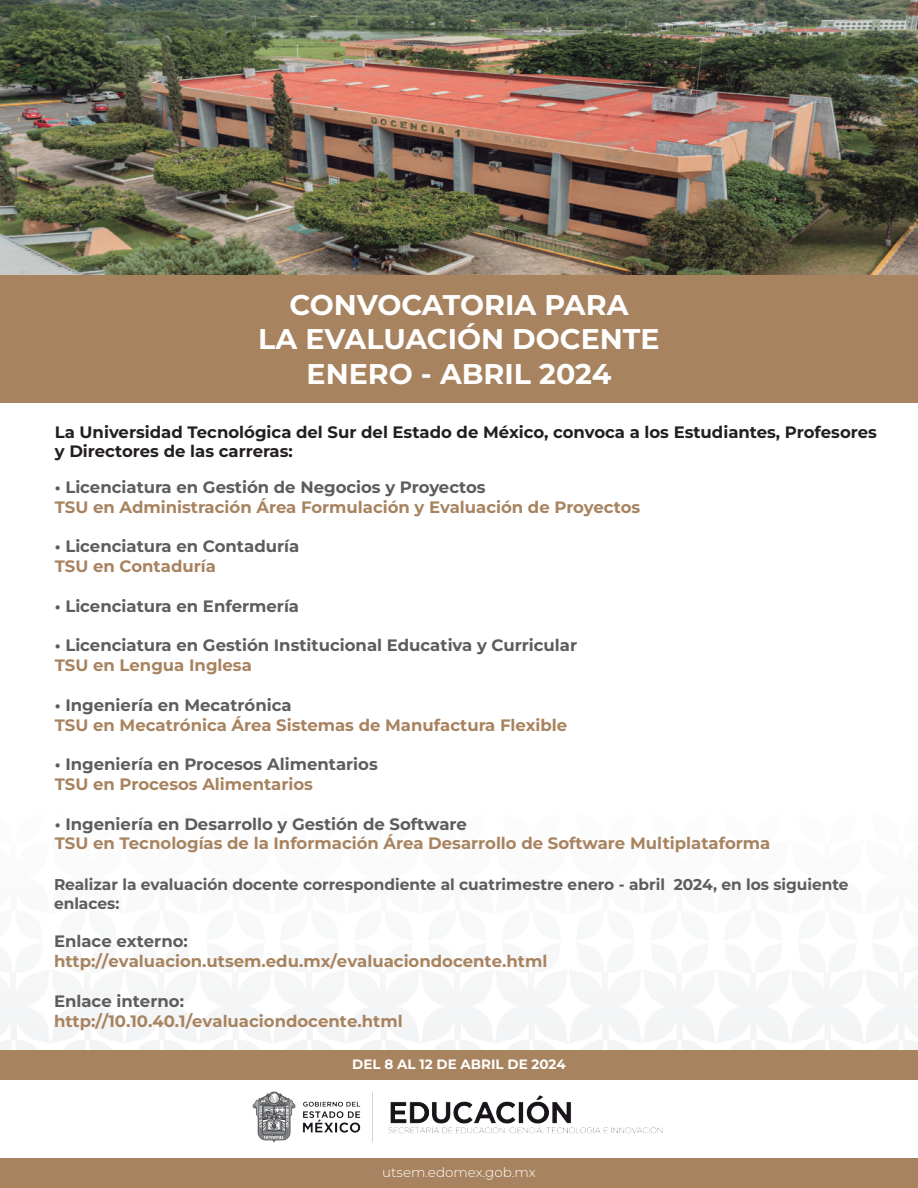
<style>
.page{position:relative;width:918px;height:1188px;background:#fff}
.page>*{position:absolute;margin:0;border:0;box-sizing:border-box;transform-origin:0 0}
.t1{font:700 28.5px/34.2px "Montserrat";color:#fff;text-align:center}
.t2{font:700 16.5px "Montserrat";color:#a8835f}
.t3{font:700 16.5px "Montserrat";color:#5c5d5f}
.t4{font:700 16.5px/19.8px "Montserrat";color:#231f20}
.t5{font:700 15.6px/18.8px "Montserrat";color:#5c5d5f}
.t6{font:700 13.5px "Montserrat";color:#fff}
.t7{font:300 13.5px "Montserrat";color:#fff}
</style>
<div class="page">
<img style="left:0;top:0;width:918px;height:276px">
<svg style="left:0;top:1004px;width:918px;height:46px"></svg>
<div style="left:0;top:276px;width:918px;height:127px;background:#a8835f"></div>
<div style="left:0;top:1159px;width:918px;height:29px;background:#a8835f"></div>
<div style="left:0;top:1050px;width:918px;height:30px;background:#a8835f"></div>
<img style="left:252px;top:1091px;width:411px;height:52px">
<h1 class="t1" style="left:258px;top:287px;width:403px">CONVOCATORIA PARA<br>LA EVALUACIÓN DOCENTE<br>ENERO - ABRIL 2024</h1>
<p class="t4" style="left:55px;top:421px;width:824px">La Universidad Tecnológica del Sur del Estado de México, convoca a los Estudiantes, Profesores y Directores de las carreras:</p>
<p class="t3" style="left:55px;top:475px;width:432px">• Licenciatura en Gestión de Negocios y Proyectos</p>
<p class="t2" style="left:55px;top:495px;width:587px">TSU en Administración Área Formulación y Evaluación de Proyectos</p>
<p class="t3" style="left:55px;top:535px;width:246px">• Licenciatura en Contaduría</p>
<p class="t2" style="left:55px;top:554px;width:163px">TSU en Contaduría</p>
<p class="t3" style="left:55px;top:594px;width:246px">• Licenciatura en Enfermería</p>
<p class="t3" style="left:55px;top:634px;width:524px">• Licenciatura en Gestión Institucional Educativa y Curricular</p>
<p class="t2" style="left:55px;top:653px;width:199px">TSU en Lengua Inglesa</p>
<p class="t3" style="left:55px;top:693px;width:238px">• Ingeniería en Mecatrónica</p>
<p class="t2" style="left:55px;top:713px;width:514px">TSU en Mecatrónica Área Sistemas de Manufactura Flexible</p>
<p class="t3" style="left:55px;top:752px;width:324px">• Ingeniería en Procesos Alimentarios</p>
<p class="t2" style="left:55px;top:772px;width:260px">TSU en Procesos Alimentarios</p>
<p class="t3" style="left:55px;top:812px;width:414px">• Ingeniería en Desarrollo y Gestión de Software</p>
<p class="t2" style="left:55px;top:832px;width:717px">TSU en Tecnologías de la Información Área Desarrollo de Software Multiplataforma</p>
<p class="t5" style="left:54px;top:874px;width:796px">Realizar la evaluación docente correspondiente al cuatrimestre enero - abril 2024, en los siguiente enlaces:</p>
<p class="t3" style="left:54px;top:930px;width:135px">Enlace externo:</p>
<p class="t2" style="left:54px;top:949px;width:495px">http://evaluacion.utsem.edu.mx/evaluaciondocente.html</p>
<p class="t3" style="left:54px;top:989px;width:132px">Enlace interno:</p>
<p class="t2" style="left:54px;top:1009px;width:350px">http://10.10.40.1/evaluaciondocente.html</p>
<p class="t6" style="left:352px;top:1054px;width:215px">DEL 8 AL 12 DE ABRIL DE 2024</p>
<p class="t7" style="left:382px;top:1163px;width:155px">utsem.edomex.gob.mx</p>
</div>
